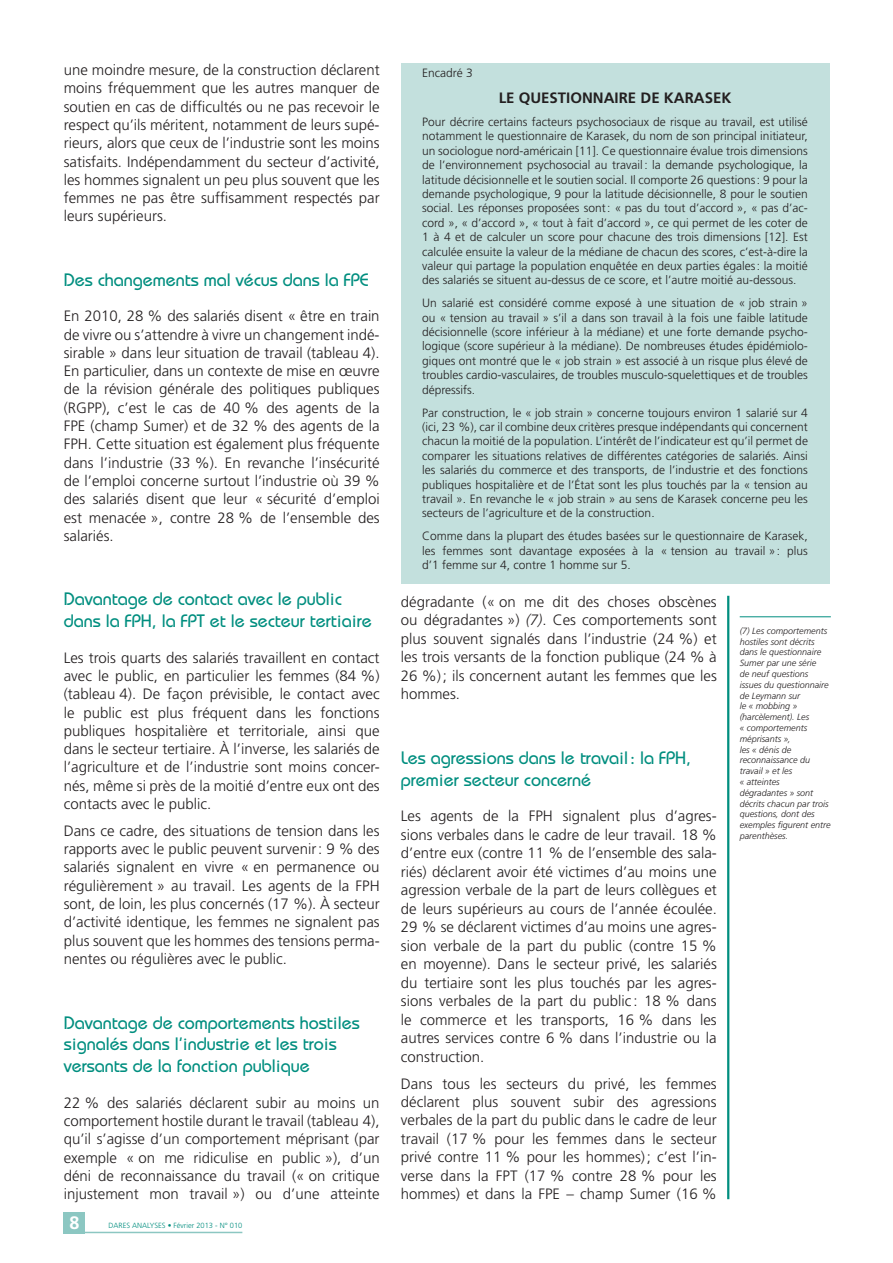
<style>
.page{position:relative;width:893px;height:1263px;background:#fff}
.page>*{position:absolute;margin:0;border:0;box-sizing:border-box;transform-origin:0 0}
.t1{font:500 18px/21.9px "Bauhaus";color:#008e7f}
.t2{font:700 18px "Frutiger";color:#fff}
.t3{font:300 15px/18.3px "Frutiger";color:#231f20;text-align:justify}
.t4{font:700 15px "Frutiger";color:#231f20}
.t5{font:300 12px/14.4px "Frutiger";color:#231f20;text-align:justify}
.t6{font:italic 300 9px/10.8px "Frutiger";color:#231f20}
.t7{font:300 7.5px "Frutiger";color:#008e7f}
.s1{font-style:italic}
</style>
<div class="page">
<div style="left:64px;top:1212px;width:21px;height:21px;background:#8cc7c2"></div>
<hr style="left:64px;top:1232px;width:178px;height:1px;background:#8cc7c2">
<div style="left:401px;top:64px;width:428px;height:520px;background:#c3e0dd"></div>
<hr style="left:740px;top:616px;width:91px;height:1px;background:#008e7f">
<hr style="left:727px;top:596px;width:2px;height:603px;background:#008e7f">
<p class="t3" style="left:64px;top:61px;width:317px">une moindre mesure, de la construction déclarent moins fréquemment que les autres manquer de soutien en cas de difficultés ou ne pas recevoir le respect qu’ils méritent, notamment de leurs supé&shy;rieurs, alors que ceux de l’industrie sont les moins satisfaits. Indépendamment du secteur d’activité, les hommes signalent un peu plus souvent que les femmes ne pas être suffisamment respectés par leurs supérieurs.</p>
<p class="t1" style="left:64px;top:269px;width:307px">Des changements mal vécus dans la FPE</p>
<p class="t3" style="left:64px;top:307px;width:317px">En 2010, 28 % des salariés disent « être en train de vivre ou s’attendre à vivre un changement indé&shy;sirable » dans leur situation de travail (tableau 4).<br>En particulier, dans un contexte de mise en œuvre de la révision générale des politiques publiques (RGPP), c’est le cas de 40 % des agents de la FPE (champ Sumer) et de 32 % des agents de la FPH. Cette situation est également plus fréquente dans l’industrie (33 %). En revanche l’insécurité de l’emploi concerne surtout l’industrie où 39 % des salariés disent que leur « sécurité d’emploi est menacée », contre 28 % de l’ensemble des salariés.</p>
<p class="t1" style="left:64px;top:588px;width:310px">Davantage de contact avec le public dans la FPH, la FPT et le secteur tertiaire</p>
<p class="t3" style="left:64px;top:648px;width:317px">Les trois quarts des salariés travaillent en contact avec le public, en particulier les femmes (84 %) (tableau 4). De façon prévisible, le contact avec le public est plus fréquent dans les fonctions publiques hospitalière et territoriale, ainsi que dans le secteur tertiaire. À l’inverse, les salariés de l’agriculture et de l’industrie sont moins concer&shy;nés, même si près de la moitié d’entre eux ont des contacts avec le public.</p>
<p class="t3" style="left:64px;top:822px;width:317px">Dans ce cadre, des situations de tension dans les rapports avec le public peuvent survenir: 9 % des salariés signalent en vivre « en permanence ou régulièrement » au travail. Les agents de la FPH sont, de loin, les plus concernés (17 %). À secteur d’activité identique, les femmes ne signalent pas plus souvent que les hommes des tensions perma&shy;nentes ou régulières avec le public.</p>
<p class="t1" style="left:64px;top:1011px;width:298px">Davantage de comportements hostiles signalés dans l’industrie et les trois versants de la fonction publique</p>
<p class="t3" style="left:64px;top:1093px;width:317px">22 % des salariés déclarent subir au moins un comportement hostile durant le travail (tableau 4), qu’il s’agisse d’un comportement méprisant (par exemple « on me ridiculise en public »), d’un déni de reconnaissance du travail (« on critique injustement mon travail ») ou d’une atteinte</p>
<p class="t2" style="left:69px;top:1212px;width:12px">8</p>
<p class="t7" style="left:108px;top:1221px;width:135px">DARES ANALYSES • Février 2013 - N° 010</p>
<p class="t5" style="left:422px;top:65px;width:52px">Encadré 3</p>
<p class="t4" style="left:499px;top:89px;width:124px">LE QUESTIONNAIRE</p>
<p class="t4" style="left:640px;top:89px;width:74px">DE KARASEK</p>
<p class="t5" style="left:422px;top:115px;width:387px">Pour décrire certains facteurs psychosociaux de risque au travail, est utilisé notamment le questionnaire de Karasek, du nom de son principal initiateur, un sociologue nord-américain [11]. Ce questionnaire évalue trois dimensions de l’environnement psychosocial au travail: la demande psychologique, la latitude décisionnelle et le soutien social. Il comporte 26 questions: 9 pour la demande psychologique, 9 pour la latitude décisionnelle, 8 pour le soutien social. Les réponses proposées sont: « pas du tout d’accord », « pas d’ac&shy;cord », « d’accord », « tout à fait d’accord », ce qui permet de les coter de 1 à 4 et de calculer un score pour chacune des trois dimensions [12]. Est calculée ensuite la valeur de la médiane de chacun des scores, c’est-à-dire la valeur qui partage la population enquêtée en deux parties égales: la moitié des salariés se situent au-dessus de ce score, et l’autre moitié au-dessous.</p>
<p class="t5" style="left:422px;top:296px;width:387px">Un salarié est considéré comme exposé à une situation de « job strain » ou « tension au travail » s’il a dans son travail à la fois une faible latitude décisionnelle (score inférieur à la médiane) et une forte demande psycho&shy;logique (score supérieur à la médiane). De nombreuses études épidémiolo&shy;giques ont montré que le « job strain » est associé à un risque plus élevé de troubles cardio-vasculaires, de troubles musculo-squelettiques et de troubles dépressifs.</p>
<p class="t5" style="left:422px;top:405px;width:387px">Par construction, le « job strain » concerne toujours environ 1 salarié sur 4 (ici, 23 %), car il combine deux critères presque indépendants qui concernent chacun la moitié de la population. L’intérêt de l’indicateur est qu’il permet de comparer les situations relatives de différentes catégories de salariés. Ainsi les salariés du commerce et des transports, de l’industrie et des fonctions publiques hospitalière et de l’État sont les plus touchés par la « tension au travail ». En revanche le « job strain » au sens de Karasek concerne peu les secteurs de l’agriculture et de la construction.</p>
<p class="t5" style="left:422px;top:529px;width:387px">Comme dans la plupart des études basées sur le questionnaire de Karasek, les femmes sont davantage exposées à la « tension au travail »: plus d’1 femme sur 4, contre 1 homme sur 5.</p>
<p class="t3" style="left:401px;top:593px;width:317px">dégradante (« on me dit des choses obscènes ou dégradantes ») <span class="s1">(7)</span>. Ces comportements sont plus souvent signalés dans l’industrie (24 %) et les trois versants de la fonction publique (24 % à 26 %); ils concernent autant les femmes que les hommes.</p>
<p class="t1" style="left:401px;top:746px;width:292px">Les agressions dans le travail: la FPH, premier secteur concerné</p>
<p class="t3" style="left:401px;top:807px;width:317px">Les agents de la FPH signalent plus d’agres&shy;sions verbales dans le cadre de leur travail. 18 % d’entre eux (contre 11 % de l’ensemble des sala&shy;riés) déclarent avoir été victimes d’au moins une agression verbale de la part de leurs collègues et de leurs supérieurs au cours de l’année écoulée.<br>29 % se déclarent victimes d’au moins une agres&shy;sion verbale de la part du public (contre 15 % en moyenne). Dans le secteur privé, les salariés du tertiaire sont les plus touchés par les agres&shy;sions verbales de la part du public : 18 % dans le commerce et les transports, 16 % dans les autres services contre 6 % dans l’industrie ou la construction.</p>
<p class="t3" style="left:401px;top:1074px;width:317px">Dans tous les secteurs du privé, les femmes déclarent plus souvent subir des agressions verbales de la part du public dans le cadre de leur travail (17 % pour les femmes dans le secteur privé contre 11 % pour les hommes); c’est l’in&shy;verse dans la FPT (17 % contre 28 % pour les hommes) et dans la FPE – champ Sumer (16 %</p>
<p class="t6" style="left:740px;top:625px;width:93px">(7) Les comportements hostiles sont décrits dans le questionnaire<br>Sumer par une série<br>de neuf questions issues du questionnaire de Leymann sur<br>le « mobbing » (harcèlement). Les<br>« comportements méprisants »,<br>les « dénis de reconnaissance du travail » et les<br>« atteintes<br>dégradantes » sont décrits chacun par trois questions, dont des exemples figurent entre parenthèses.</p>
</div>
